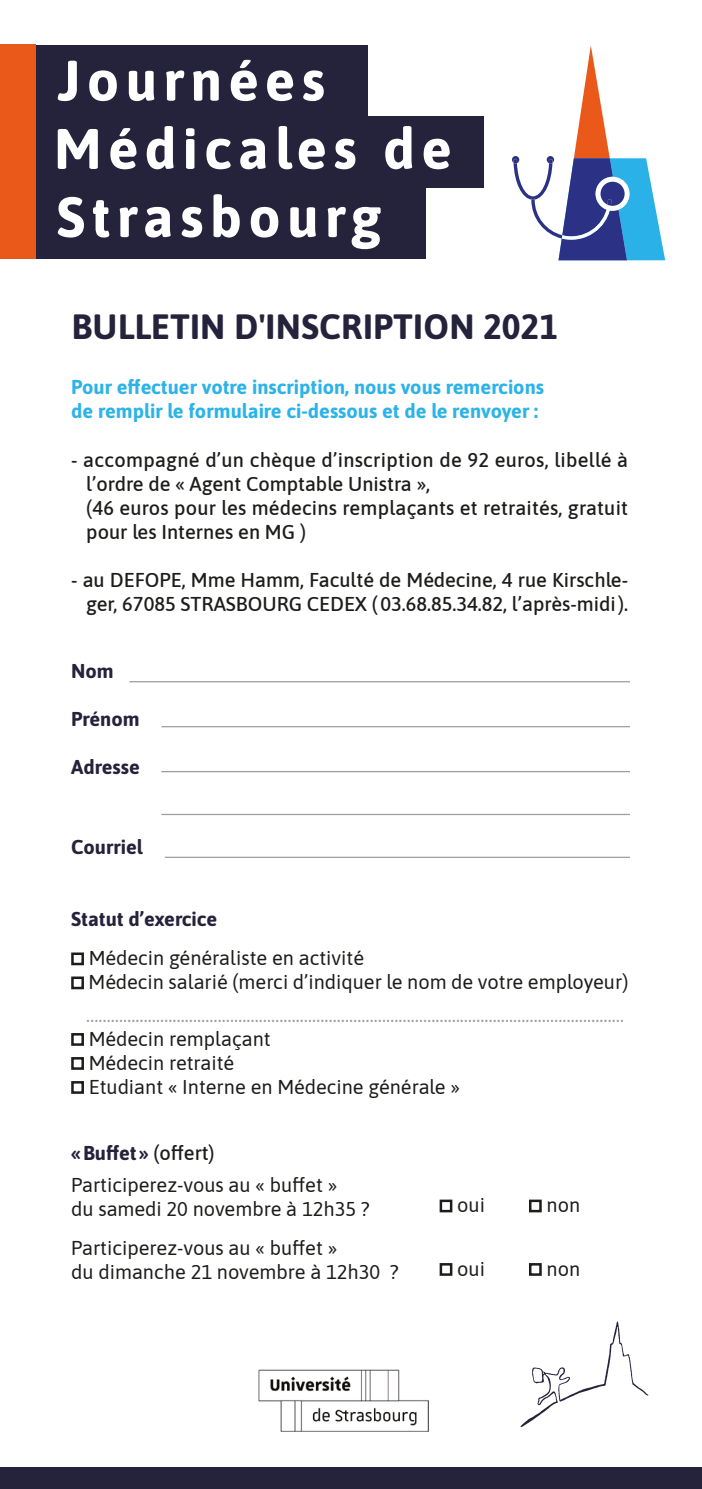
<style>
.page{position:relative;width:702px;height:1489px;background:#fff}
.page>*{position:absolute;margin:0;border:0;box-sizing:border-box;transform-origin:0 0}
.t1{font:700 35px "Asap";letter-spacing:.01em;color:#25223b}
.t2{font:20px/24px "Asap";color:#1d1d1b}
.t3{font:500 20px/24px "Asap";color:#1d1d1b}
.t4{font:700 20px/24px "Asap";color:#2db3e8}
.t5{font:20px "Asap";color:#9d9d9d}
.t6{font:700 20px "Asap";color:#25223b}
.s1{color:#28b4e9}
.s2{font-weight:700;color:#25223b}
.s3{font-weight:500}
</style>
<div class="page">
<div style="left:71px;top:952px;width:13px;height:13px;border:2px solid #1d1d1b"></div>
<div style="left:71px;top:976px;width:13px;height:13px;border:2px solid #1d1d1b"></div>
<div style="left:71px;top:1032px;width:13px;height:13px;border:2px solid #1d1d1b"></div>
<div style="left:71px;top:1056px;width:13px;height:13px;border:2px solid #1d1d1b"></div>
<div style="left:71px;top:1080px;width:13px;height:13px;border:2px solid #1d1d1b"></div>
<hr style="left:129px;top:681px;width:501px;height:1px;background:#9d9d9d">
<hr style="left:161px;top:771px;width:469px;height:1px;background:#9d9d9d">
<hr style="left:161px;top:813px;width:469px;height:2px;background:#9d9d9d">
<hr style="left:161px;top:726px;width:469px;height:1px;background:#9d9d9d">
<hr style="left:165px;top:856px;width:465px;height:2px;background:#9d9d9d">
<div style="left:439px;top:1199px;width:13px;height:13px;border:2px solid #1d1d1b"></div>
<div style="left:439px;top:1262px;width:13px;height:13px;border:2px solid #1d1d1b"></div>
<div style="left:529px;top:1199px;width:12px;height:13px;border:2px solid #1d1d1b"></div>
<div style="left:529px;top:1262px;width:12px;height:13px;border:2px solid #1d1d1b"></div>
<img style="left:259px;top:1369px;width:169px;height:61px">
<svg style="left:521px;top:1321px;width:127px;height:105px"></svg>
<div style="left:35px;top:45px;width:332px;height:71px;background:#25223b"></div>
<div style="left:35px;top:116px;width:449px;height:72px;background:#25223b"></div>
<div style="left:35px;top:187px;width:390px;height:72px;background:#25223b"></div>
<svg style="left:58px;top:61px;width:19px;height:40px"></svg>
<svg style="left:89px;top:70px;width:28px;height:31px"></svg>
<svg style="left:129px;top:71px;width:25px;height:30px"></svg>
<svg style="left:166px;top:70px;width:18px;height:31px"></svg>
<svg style="left:193px;top:70px;width:26px;height:31px"></svg>
<svg style="left:231px;top:60px;width:26px;height:41px"></svg>
<svg style="left:267px;top:70px;width:26px;height:31px"></svg>
<svg style="left:303px;top:70px;width:21px;height:31px"></svg>
<svg style="left:58px;top:129px;width:40px;height:40px"></svg>
<svg style="left:110px;top:128px;width:26px;height:41px"></svg>
<svg style="left:147px;top:126px;width:27px;height:43px"></svg>
<svg style="left:186px;top:128px;width:8px;height:41px"></svg>
<svg style="left:206px;top:139px;width:25px;height:30px"></svg>
<svg style="left:240px;top:139px;width:26px;height:30px"></svg>
<svg style="left:279px;top:126px;width:13px;height:43px"></svg>
<svg style="left:299px;top:139px;width:26px;height:30px"></svg>
<svg style="left:335px;top:139px;width:20px;height:30px"></svg>
<svg style="left:385px;top:126px;width:27px;height:43px"></svg>
<svg style="left:423px;top:139px;width:26px;height:30px"></svg>
<svg style="left:58px;top:197px;width:26px;height:40px"></svg>
<svg style="left:93px;top:200px;width:16px;height:37px"></svg>
<svg style="left:120px;top:207px;width:18px;height:30px"></svg>
<svg style="left:145px;top:207px;width:26px;height:30px"></svg>
<svg style="left:182px;top:207px;width:20px;height:30px"></svg>
<svg style="left:213px;top:194px;width:27px;height:43px"></svg>
<svg style="left:251px;top:207px;width:27px;height:30px"></svg>
<svg style="left:290px;top:207px;width:26px;height:30px"></svg>
<svg style="left:328px;top:207px;width:52px;height:42px"></svg>
<svg style="left:512px;top:45px;width:153px;height:215px"></svg>
<div style="left:0;top:45px;width:35px;height:214px;background:#ea591a"></div>
<div style="left:0;top:1467px;width:702px;height:21px;background:#25223b"></div>
<h1 class="t1" style="left:71px;top:302px;width:488px">BULLETIN D'INSCRIPTION 2021</h1>
<p class="t4" style="left:71px;top:374px;width:474px">Pour effectuer votre inscription, nous vous remercions de remplir le fo<span class="s1">rmulair</span>e ci-dessous et de le renvoyer :</p>
<p class="t3" style="left:86px;top:446px;width:543px;text-indent:-15px">- accompagné d’un chèque d’inscription de 92 euros, libellé à l’ordre de « Agent Comptable Unistra »,<br>(46 euros pour les médecins remplaçants et retraités, gratuit pour les Internes en MG )</p>
<p class="t3" style="left:71px;top:566px;width:558px;text-align:right">- au DEFOPE, Mme Hamm, Faculté de Médecine, 4 rue Kirschle&shy;ger, 67085 STRASBOURG CEDEX (03.68.85.34.82, l’après-midi).</p>
<p class="t6" style="left:71px;top:656px;width:44px">Nom</p>
<p class="t6" style="left:71px;top:704px;width:70px">Prénom</p>
<p class="t6" style="left:71px;top:752px;width:70px">Adresse</p>
<p class="t6" style="left:71px;top:833px;width:73px">Courriel</p>
<p class="t6" style="left:71px;top:905px;width:148px">Statut d’exercice</p>
<p class="t2" style="left:88px;top:945px;width:541px">Médecin généraliste en activité<br>Médecin salarié (merci d’indiquer le nom de votre employeur)</p>
<p class="t5" style="left:86px;top:1000px;width:539px">…………………………………………….…………………………………………….………………………</p>
<p class="t2" style="left:89px;top:1025px;width:372px">Médecin remplaçant<br>Médecin retraité<br>Etudiant « Interne en Médecine générale »</p>
<p class="t2" style="left:71px;top:1136px;width:267px;line-height:31.5px"><span class="s2">«Buffet »</span> <span class="s3">(offert)<br></span>Participerez-vous au « buffet »</p>
<p class="t2" style="left:71px;top:1187px;width:300px;line-height:39px">du samedi 20 novembre à 12h35 ?<br>Participerez-vous au « buffet »</p>
<p class="t2" style="left:71px;top:1258px;width:329px">du dimanche 21 novembre à 12h30 ?</p>
<p class="t2" style="left:457px;top:1192px;width:29px">oui</p>
<p class="t2" style="left:457px;top:1255px;width:29px">oui</p>
<p class="t2" style="left:546px;top:1192px;width:35px">non</p>
<p class="t2" style="left:546px;top:1255px;width:35px">non</p>
</div>
